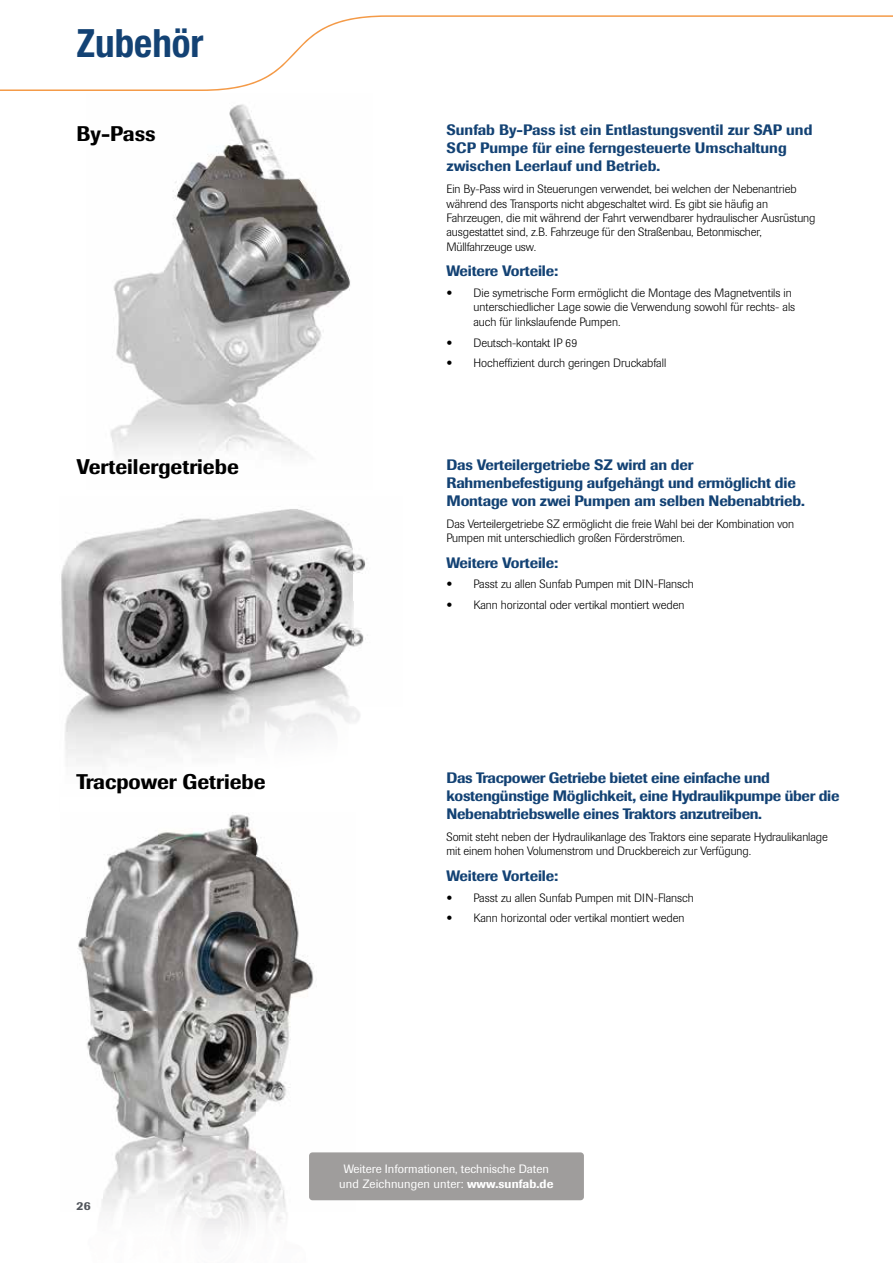
<style>
.page{position:relative;width:893px;height:1263px;background:#fff}
.page>*{position:absolute;margin:0;border:0;box-sizing:border-box;transform-origin:0 0}
.t1{font:700 condensed 39px "Helvetica Neue LT Pro";color:#134274}
.t2{font:500 21px "Imago";color:#000}
.t3{font:500 15px/18px "Imago";letter-spacing:-.01em;color:#134274}
.t4{font:300 12px/14.4px "Imago";letter-spacing:-.005em;color:#000}
.t5{font:12px/14.4px "Imago";color:#fff;text-align:center}
.t6{font:500 12px "Imago";color:#50545b}
.s1{font-family:"Helvetica Neue";font-weight:700;font-stretch:condensed}
.s2{font-weight:500}
</style>
<div class="page">
<img style="left:110px;top:104px;width:240px;height:352px">
<img style="left:61px;top:509px;width:293px;height:197px">
<img style="left:354px;top:554px;width:13px;height:168px">
<img style="left:65px;top:706px;width:94px;height:506px">
<img style="left:159px;top:812px;width:196px;height:401px">
<img style="left:65px;top:797px;width:94px;height:14px">
<svg style="left:0;top:15px;width:893px;height:76px"></svg>
<div style="left:309px;top:1152px;width:275px;height:48px;background:#9f9d9c;border-radius:3px"></div>
<h1 class="t1" style="left:77px;top:19px;width:129px">Zubehör</h1>
<h2 class="t2" style="left:77px;top:121px;width:81px">By-Pass</h2>
<p class="t3" style="left:446px;top:121px;width:367px">Sunfab By-Pass ist ein Entlastungsventil zur SAP und<br>SCP Pumpe für eine ferngesteuerte Umschaltung zwischen Leerlauf und Betrieb.</p>
<p class="t4" style="left:446px;top:182px;width:370px">Ein By-Pass wird in Steuerungen verwendet, bei welchen der Nebenantrieb während des Transports nicht abgeschaltet wird. Es gibt sie häufig an Fahrzeugen, die mit während der Fahrt verwendbarer hydraulischer Ausrüstung ausgestattet sind, z.B. Fahrzeuge für den Straßenbau, Betonmischer, Müllfahrzeuge usw.</p>
<p class="t3" style="left:446px;top:262px;width:113px">Weitere Vorteile:</p>
<p class="t4" style="left:473px;top:286px;width:323px;text-indent:-27px"><span class="s1">•</span> Die symetrische Form ermöglicht die Montage des Magnetventils in unterschiedlicher Lage sowie die Verwendung sowohl für rechts- als auch für linkslaufende Pumpen.</p>
<p class="t4" style="left:446px;top:335px;width:132px"><span class="s1">•</span> Deutsch-kontakt IP 69</p>
<p class="t4" style="left:446px;top:356px;width:221px"><span class="s1">•</span> Hocheffizient durch geringen Druckabfall</p>
<h2 class="t2" style="left:77px;top:454px;width:164px">Verteilergetriebe</h2>
<p class="t3" style="left:446px;top:455px;width:360px">Das Verteilergetriebe SZ wird an der<br>Rahmenbefestigung aufgehängt und ermöglicht die<br>Montage von zwei Pumpen am selben Nebenabtrieb.</p>
<p class="t4" style="left:446px;top:516px;width:349px">Das Verteilergetriebe SZ ermöglicht die freie Wahl bei der Kombination von<br>Pumpen mit unterschiedlich großen Förderströmen.</p>
<p class="t3" style="left:446px;top:553px;width:113px">Weitere Vorteile:</p>
<p class="t4" style="left:446px;top:577px;width:249px"><span class="s1">•</span> Passt zu allen Sunfab Pumpen mit DIN-Flansch</p>
<p class="t4" style="left:446px;top:598px;width:239px"><span class="s1">•</span> Kann horizontal oder vertikal montiert weden</p>
<h2 class="t2" style="left:77px;top:769px;width:191px">Tracpower Getriebe</h2>
<p class="t3" style="left:446px;top:769px;width:394px">Das Tracpower Getriebe bietet eine einfache und kostengünstige Möglichkeit, eine Hydraulikpumpe über die<br>Nebenabtriebswelle eines Traktors anzutreiben.</p>
<p class="t4" style="left:446px;top:830px;width:383px">Somit steht neben der Hydraulikanlage des Traktors eine separate Hydraulikanlage mit einem hohen Volumenstrom und Druckbereich zur Verfügung.</p>
<p class="t3" style="left:446px;top:866px;width:113px">Weitere Vorteile:</p>
<p class="t4" style="left:446px;top:890px;width:249px"><span class="s1">•</span> Passt zu allen Sunfab Pumpen mit DIN-Flansch</p>
<p class="t4" style="left:446px;top:911px;width:239px"><span class="s1">•</span> Kann horizontal oder vertikal montiert weden</p>
<p class="t6" style="left:77px;top:1198px;width:16px">26</p>
<p class="t5" style="left:339px;top:1162px;width:216px">Weitere Informationen, technische Daten und Zeichnungen unter: <span class="s2">www.sunfab.de</span></p>
</div>
